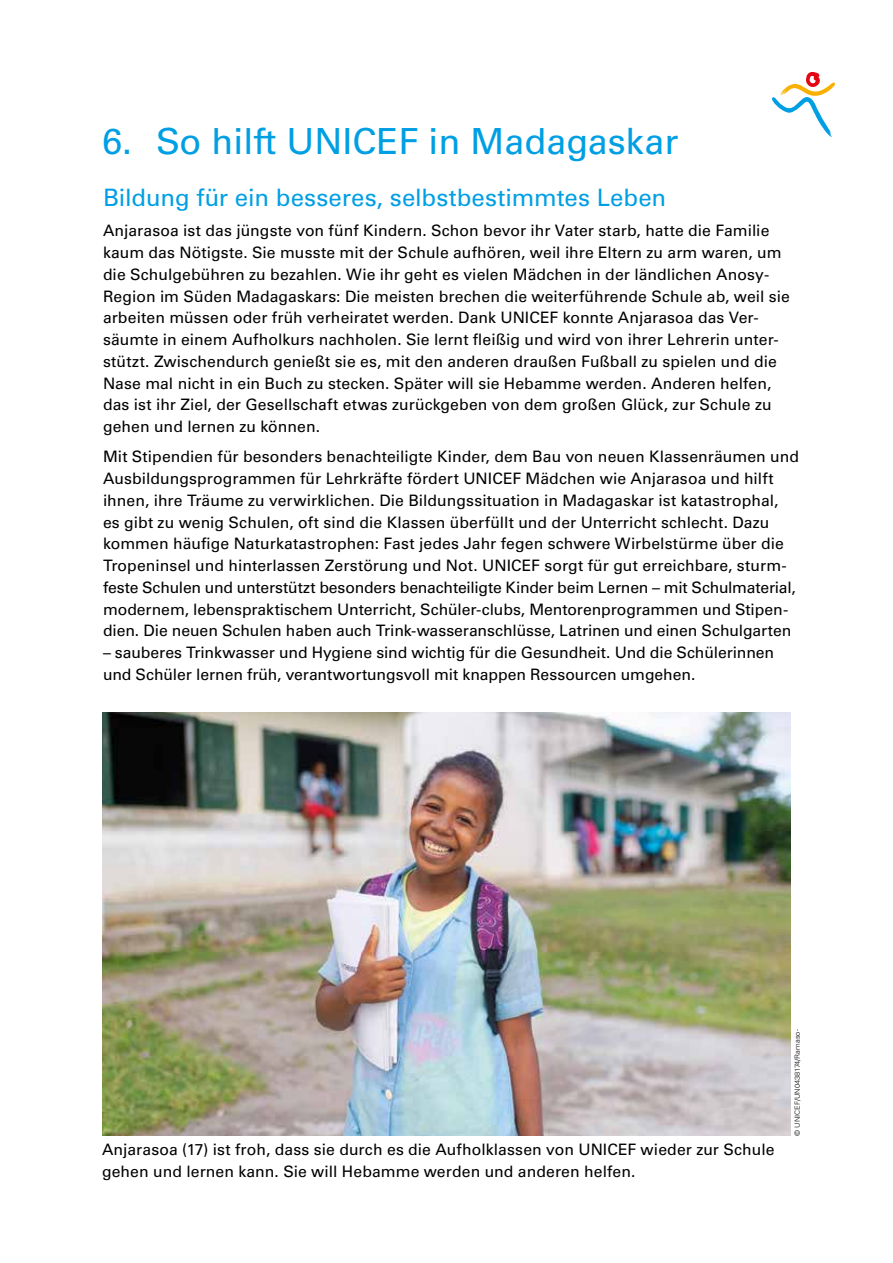
<style>
.page{position:relative;width:893px;height:1263px;background:#fff}
.page>*{position:absolute;margin:0;border:0;box-sizing:border-box;transform-origin:0 0}
.t1{font:36px "Univers LT Std";color:#009fe3}
.t2{font:24px "Univers LT Std";color:#009fe3}
.t3{font:15.75px/21.8px "Univers LT Std";letter-spacing:.005em;color:#000}
.t4{font:300 7.05px "Univers LT Std";color:#000;scale:1.06 1}
</style>
<div class="page">
<svg style="left:772px;top:72px;width:63px;height:65px"></svg>
<img style="left:102px;top:712px;width:688px;height:424px">
<h1 class="t1" style="left:102px;top:120px;width:578px">6. So hilft UNICEF in Madagaskar</h1>
<h2 class="t2" style="left:103px;top:183px;width:565px">Bildung für ein besseres, selbstbestimmtes Leben</h2>
<p class="t3" style="left:103px;top:220px;width:689px">Anjarasoa ist das jüngste von fünf Kindern. Schon bevor ihr Vater starb, hatte die Familie kaum das Nötigste. Sie musste mit der Schule aufhören, weil ihre Eltern zu arm waren, um die Schulgebühren zu bezahlen. Wie ihr geht es vielen Mädchen in der ländlichen Anosy-Region im Süden Madagaskars: Die meisten brechen die weiterführende Schule ab, weil sie arbeiten müssen oder früh verheiratet werden. Dank UNICEF konnte Anjarasoa das Ver&shy;säumte in einem Aufholkurs nachholen. Sie lernt fleißig und wird von ihrer Lehrerin unter&shy;stützt. Zwischendurch genießt sie es, mit den anderen draußen Fußball zu spielen und die Nase mal nicht in ein Buch zu stecken. Später will sie Hebamme werden. Anderen helfen, das ist ihr Ziel, der Gesellschaft etwas zurückgeben von dem großen Glück, zur Schule zu gehen und lernen zu können.</p>
<p class="t3" style="left:103px;top:446px;width:698px">Mit Stipendien für besonders benachteiligte Kinder, dem Bau von neuen Klassenräumen und Ausbildungsprogrammen für Lehrkräfte fördert UNICEF Mädchen wie Anjarasoa und hilft ihnen, ihre Träume zu verwirklichen. Die Bildungssituation in Madagaskar ist katastrophal, es gibt zu wenig Schulen, oft sind die Klassen überfüllt und der Unterricht schlecht. Dazu kommen häufige Naturkatastrophen: Fast jedes Jahr fegen schwere Wirbelstürme über die Tropeninsel und hinterlassen Zerstörung und Not. UNICEF sorgt für gut erreichbare, sturm&shy;feste Schulen und unterstützt besonders benachteiligte Kinder beim Lernen – mit Schulmaterial, modernem, lebenspraktischem Unterricht, Schüler-clubs, Mentorenprogrammen und Stipen&shy;dien. Die neuen Schulen haben auch Trink-wasseranschlüsse, Latrinen und einen Schulgarten</p>
<p class="t3" style="left:103px;top:642px;width:673px">– sauberes Trinkwasser und Hygiene sind wichtig für die Gesundheit. Und die Schülerinnen und Schüler lernen früh, verantwortungsvoll mit knappen Ressourcen umgehen.</p>
<p class="t3" style="left:102px;top:1138px;width:674px">Anjarasoa (17) ist froh, dass sie durch es die Aufholklassen von UNICEF wieder zur Schule gehen und lernen kann. Sie will Hebamme werden und anderen helfen.</p>
<p class="t4" style="left:793px;top:1136px;width:102px;rotate:-90deg">© UNICEF/UN0438174/Ramaso-</p>
</div>
